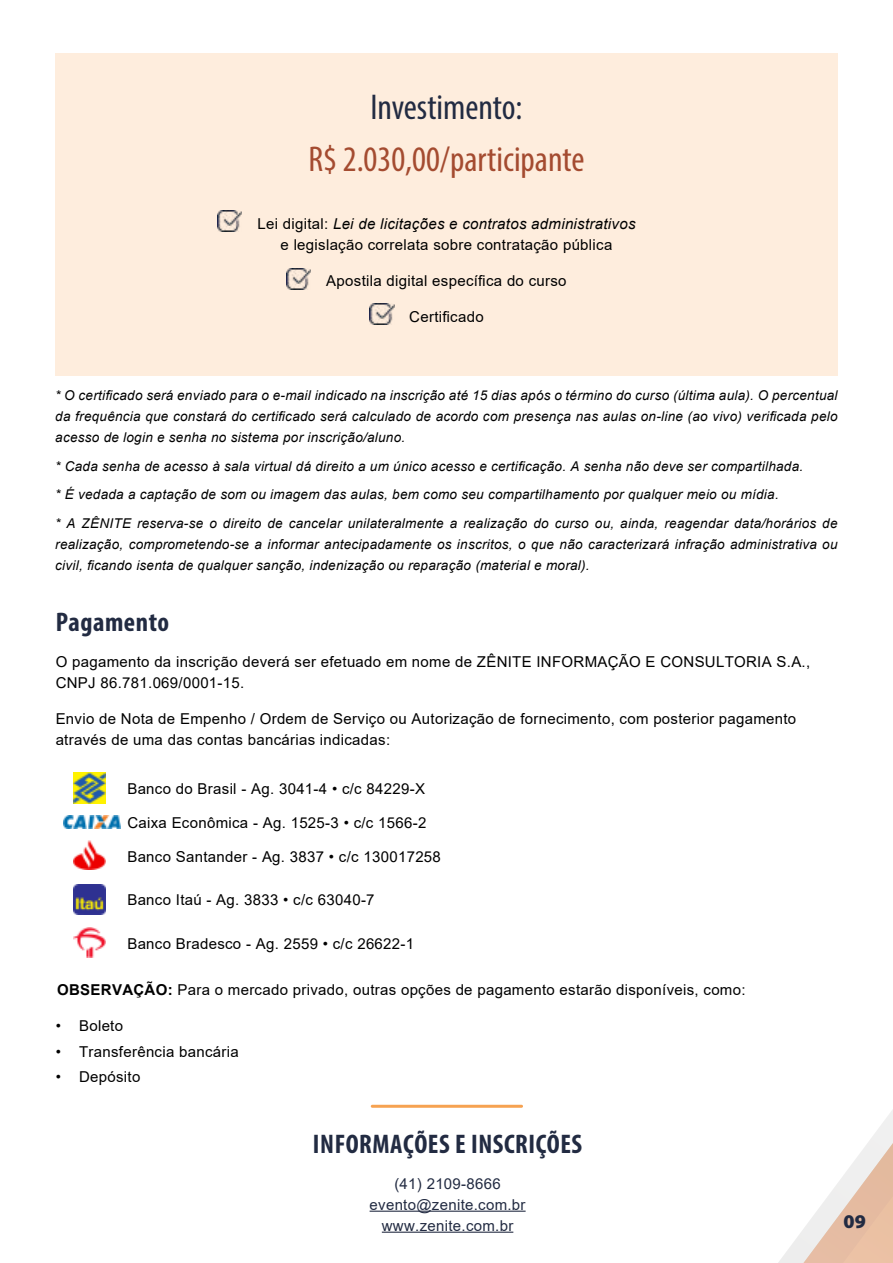
<style>
.page{position:relative;width:893px;height:1263px;background:#fff}
.page>*{position:absolute;margin:0;border:0;box-sizing:border-box;transform-origin:0 0}
.t1{font:condensed 36px "Myriad Pro";color:#a44b30}
.t2{font:condensed 36px "Myriad Pro";color:#222b42}
.t3{font:700 condensed 27px "Myriad Pro";letter-spacing:.02em;color:#222b42}
.t4{font:900 19.5px "Myriad Pro";color:#222b42}
.t5{font:15px/21px "Arial";letter-spacing:.02em;color:#000}
.t6{font:15px/21px "Arial";letter-spacing:.02em;color:#222b42;text-align:center}
.t7{font:italic 13.5px/21px "Arial";letter-spacing:.02em;color:#000}
.s1{font-style:italic}
.s2{font-weight:700}
</style>
<div class="page">
<svg style="left:778px;top:1110px;width:115px;height:153px"></svg>
<div style="left:55px;top:53px;width:783px;height:323px;background:#feeddd"></div>
<img style="left:217px;top:211px;width:25px;height:21px">
<img style="left:286px;top:269px;width:25px;height:21px">
<img style="left:369px;top:303px;width:25px;height:21px">
<hr style="left:370px;top:1210px;width:156px;height:2px;background:#222b42">
<hr style="left:382px;top:1231px;width:131px;height:2px;background:#222b42">
<img style="left:73px;top:772px;width:32px;height:32px">
<img style="left:63px;top:816px;width:57px;height:12px">
<img style="left:73px;top:840px;width:32px;height:29px">
<img style="left:73px;top:884px;width:32px;height:31px">
<img style="left:73px;top:927px;width:32px;height:30px">
<hr style="left:371px;top:1105px;width:152px;height:3px;background:#f6a251;border-radius:2px">
<h1 class="t2" style="left:370px;top:85px;width:154px">Investimento:</h1>
<h1 class="t1" style="left:309px;top:138px;width:277px">R$ 2.030,00/participante</h1>
<p class="t5" style="left:257px;top:213px;width:380px;text-align:center">Lei digital: <span class="s1">Lei de licitações e contratos administrativos </span>e legislação correlata sobre contratação pública</p>
<p class="t5" style="left:326px;top:270px;width:242px">Apostila digital específica do curso</p>
<p class="t5" style="left:409px;top:306px;width:76px">Certificado</p>
<p class="t7" style="left:55px;top:385px;width:784px;text-align:justify">* O certificado será enviado para o e-mail indicado na inscrição até 15 dias após o término do curso (última aula). O percentual da frequência que constará do certificado será calculado de acordo com presença nas aulas on-line (ao vivo) verificada pelo acesso de login e senha no sistema por inscrição/aluno.</p>
<p class="t7" style="left:55px;top:452px;width:784px;line-height:28.5px">* Cada senha de acesso à sala virtual dá direito a um único acesso e certificação. A senha não deve ser compartilhada.<br>* É vedada a captação de som ou imagem das aulas, bem como seu compartilhamento por qualquer meio ou mídia.<br>* A ZÊNITE reserva-se o direito de cancelar unilateralmente a realização do curso ou, ainda, reagendar data/horários de</p>
<p class="t7" style="left:55px;top:534px;width:784px">realização, comprometendo-se a informar antecipadamente os inscritos, o que não caracterizará infração administrativa ou civil, ficando isenta de qualquer sanção, indenização ou reparação (material e moral).</p>
<h2 class="t3" style="left:56px;top:605px;width:115px">Pagamento</h2>
<p class="t5" style="left:56px;top:651px;width:756px">O pagamento da inscrição deverá ser efetuado em nome de ZÊNITE INFORMAÇÃO E CONSULTORIA S.A.,<br>CNPJ 86.781.069/0001-15.</p>
<p class="t5" style="left:56px;top:708px;width:742px">Envio de Nota de Empenho / Ordem de Serviço ou Autorização de fornecimento, com posterior pagamento através de uma das contas bancárias indicadas:</p>
<p class="t5" style="left:127px;top:778px;width:299px">Banco do Brasil - Ag. 3041-4 • c/c 84229-X</p>
<p class="t5" style="left:127px;top:812px;width:301px">Caixa Econômica - Ag. 1525-3 • c/c 1566-2</p>
<p class="t5" style="left:127px;top:846px;width:315px">Banco Santander - Ag. 3837 • c/c 130017258</p>
<p class="t5" style="left:127px;top:889px;width:249px">Banco Itaú - Ag. 3833 • c/c 63040-7</p>
<p class="t5" style="left:127px;top:933px;width:288px">Banco Bradesco - Ag. 2559 • c/c 26622-1</p>
<p class="t5" style="left:57px;top:979px;width:690px"><span class="s2">OBSERVAÇÃO:</span> Para o mercado privado, outras opções de pagamento estarão disponíveis, como:</p>
<p class="t5" style="left:56px;top:1015px;width:69px">• Boleto</p>
<p class="t5" style="left:56px;top:1041px;width:185px">• Transferência bancária</p>
<p class="t5" style="left:56px;top:1066px;width:86px">• Depósito</p>
<h2 class="t3" style="left:313px;top:1127px;width:271px">INFORMAÇÕES E INSCRIÇÕES</h2>
<p class="t6" style="left:370px;top:1173px;width:157px">(41) 2109-8666 evento@zenite.com.br www.zenite.com.br</p>
<h3 class="t4" style="left:843px;top:1209px;width:24px">09</h3>
</div>
